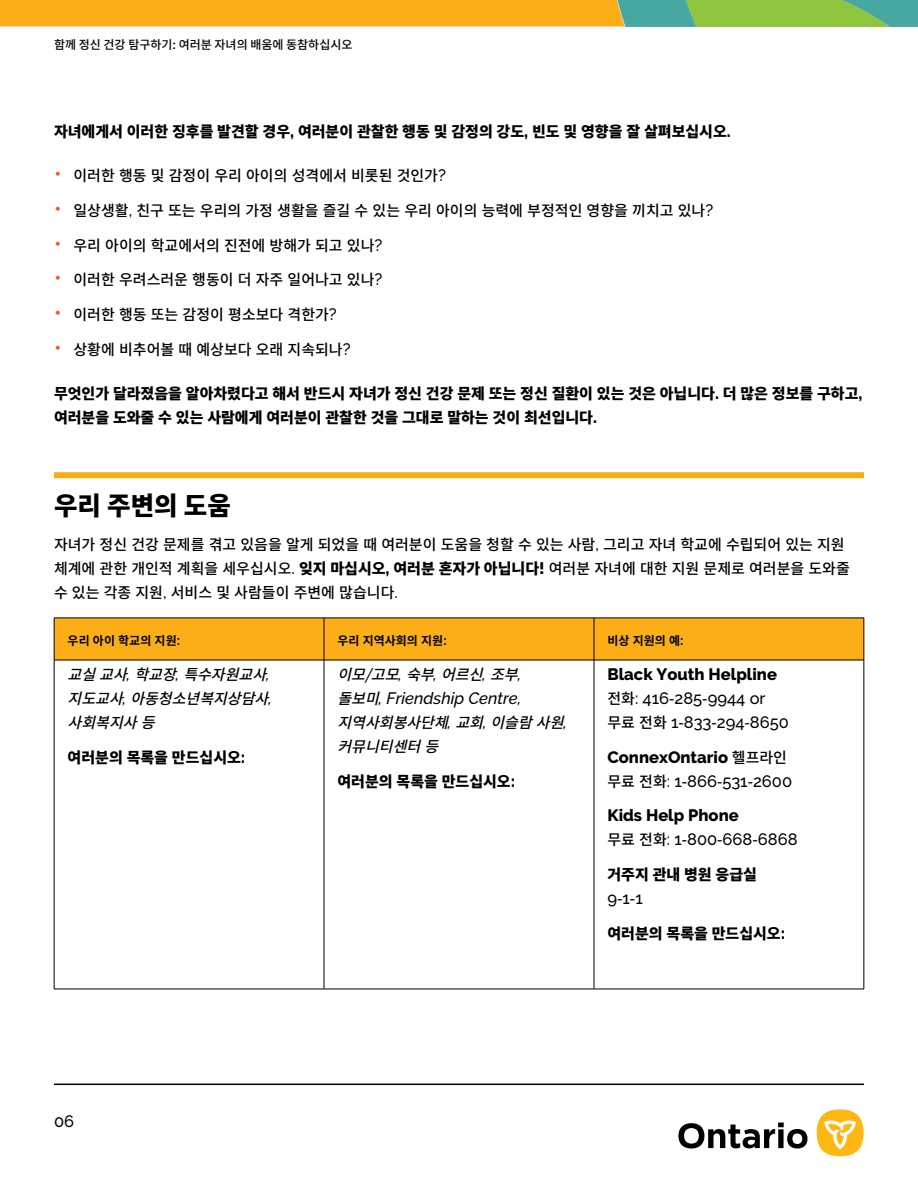
<style>
.page{position:relative;width:918px;height:1188px;background:#fff}
.page>*{position:absolute;margin:0;border:0;box-sizing:border-box;transform-origin:0 0}
.t1{font:900 25.5px "Noto Sans KR";color:#000}
.t2{font:500 16.5px "Raleway";color:#000}
.t3{font:800 16.5px "Raleway";color:#000}
.t4{font:italic 500 16.5px "Raleway";color:#000}
.t5{font:500 15px/24px "Noto Sans KR";color:#000}
.t6{font:900 15px/24px "Noto Sans KR";color:#000}
.t7{font:italic 500 15px/24px "Noto Sans KR";color:#000}
.t8{font:700 12px "Noto Sans KR";color:#000}
.t9{font:500 12px "Noto Sans KR";color:#000}
.s1{font-family:"Raleway";font-weight:800;font-size:16.5px}
.s2{font-family:"Raleway";font-size:21px;color:#f05a21}
.s3{font-family:"Raleway";font-size:16.5px}
.s4{font-weight:900}
.s5{font-family:"Raleway";font-size:13.5px}
.s6{font-family:"Noto Sans KR";font-size:15px}
.s7{font-family:"Noto Sans KR";font-weight:500;font-size:15px}
</style>
<div class="page">
<svg style="left:0;top:0;width:918px;height:27px;background:#cfb233"></svg>
<svg style="left:817px;top:1109px;width:47px;height:47px"></svg>
<svg style="left:678px;top:1123px;width:129px;height:26px"></svg>
<hr style="left:54px;top:1084px;width:810px;height:1px;background:#000">
<div style="left:54px;top:472px;width:810px;height:6px;background:#fcae16"></div>
<div style="left:55px;top:619px;width:809px;height:41px;background:#fcae16"></div>
<hr style="left:54px;top:618px;width:270px;height:1px;background:#000">
<hr style="left:54px;top:618px;width:1px;height:42px;background:#000">
<hr style="left:324px;top:618px;width:270px;height:1px;background:#000">
<hr style="left:324px;top:618px;width:1px;height:42px;background:#000">
<hr style="left:594px;top:618px;width:270px;height:1px;background:#000">
<hr style="left:594px;top:618px;width:1px;height:42px;background:#000">
<hr style="left:864px;top:618px;width:1px;height:42px;background:#000">
<hr style="left:54px;top:660px;width:270px;height:1px;background:#000">
<hr style="left:54px;top:660px;width:1px;height:153px;background:#000">
<hr style="left:324px;top:660px;width:270px;height:1px;background:#000">
<hr style="left:324px;top:660px;width:1px;height:153px;background:#000">
<hr style="left:594px;top:660px;width:270px;height:1px;background:#000">
<hr style="left:594px;top:660px;width:1px;height:153px;background:#000">
<hr style="left:864px;top:660px;width:1px;height:153px;background:#000">
<hr style="left:54px;top:813px;width:1px;height:133px;background:#000">
<hr style="left:324px;top:813px;width:1px;height:133px;background:#000">
<hr style="left:594px;top:813px;width:1px;height:133px;background:#000">
<hr style="left:864px;top:813px;width:1px;height:133px;background:#000">
<hr style="left:54px;top:946px;width:1px;height:43px;background:#000">
<hr style="left:324px;top:946px;width:1px;height:43px;background:#000">
<hr style="left:594px;top:946px;width:1px;height:43px;background:#000">
<hr style="left:864px;top:946px;width:1px;height:43px;background:#000">
<hr style="left:54px;top:989px;width:270px;height:1px;background:#000">
<hr style="left:324px;top:989px;width:270px;height:1px;background:#000">
<hr style="left:594px;top:989px;width:270px;height:1px;background:#000">
<p class="t9" style="left:54px;top:38px;width:300px">함께 정신 건강 탐구하기: 여러분 자녀의 배움에 동참하십시오</p>
<p class="t6" style="left:54px;top:120px;width:678px">자녀에게서 이러한 징후를 발견할 경우<span class="s1">,</span> 여러분이 관찰한 행동 및 감정의 강도<span class="s1">,</span> 빈도 및 영향을 잘 살펴보십시오<span class="s1">.</span></p>
<p class="t5" style="left:54px;top:164px;width:394px"><span class="s2">•</span> 이러한 행동 및 감정이 우리 아이의 성격에서 비롯된 것인가<span class="s3">?</span></p>
<p class="t5" style="left:54px;top:199px;width:661px"><span class="s2">•</span> 일상생활<span class="s3">,</span> 친구 또는 우리의 가정 생활을 즐길 수 있는 우리 아이의 능력에 부정적인 영향을 끼치고 있나<span class="s3">?</span></p>
<p class="t5" style="left:54px;top:233px;width:330px"><span class="s2">•</span> 우리 아이의 학교에서의 진전에 방해가 되고 있나<span class="s3">?</span></p>
<p class="t5" style="left:54px;top:268px;width:330px"><span class="s2">•</span> 이러한 우려스러운 행동이 더 자주 일어나고 있나<span class="s3">?</span></p>
<p class="t5" style="left:54px;top:303px;width:284px"><span class="s2">•</span> 이러한 행동 또는 감정이 평소보다 격한가<span class="s3">?</span></p>
<p class="t5" style="left:54px;top:338px;width:298px"><span class="s2">•</span> 상황에 비추어볼 때 예상보다 오래 지속되나<span class="s3">?</span></p>
<p class="t6" style="left:54px;top:382px;width:810px">무엇인가 달라졌음을 알아차렸다고 해서 반드시 자녀가 정신 건강 문제 또는 정신 질환이 있는 것은 아닙니다<span class="s1">.</span> 더 많은 정보를 구하고<span class="s1">, </span>여러분을 도와줄 수 있는 사람에게 여러분이 관찰한 것을 그대로 말하는 것이 최선입니다<span class="s1">.</span></p>
<h2 class="t1" style="left:54px;top:492px;width:178px">우리 주변의 도움</h2>
<p class="t5" style="left:54px;top:533px;width:797px">자녀가 정신 건강 문제를 겪고 있음을 알게 되었을 때 여러분이 도움을 청할 수 있는 사람<span class="s3">,</span> 그리고 자녀 학교에 수립되어 있는 지원 체계에 관한 개인적 계획을 세우십시오<span class="s3">.</span> <span class="s4">잊지 마십시오</span><span class="s1">,</span> <span class="s4">여러분 혼자가 아닙니다</span><span class="s1">!</span> 여러분 자녀에 대한 지원 문제로 여러분을 도와줄 수 있는 각종 지원<span class="s3">,</span> 서비스 및 사람들이 주변에 많습니다<span class="s3">.</span></p>
<p class="t8" style="left:68px;top:634px;width:114px">우리 아이 학교의 지원<span class="s5">:</span></p>
<p class="t8" style="left:338px;top:634px;width:111px">우리 지역사회의 지원<span class="s5">:</span></p>
<p class="t8" style="left:608px;top:634px;width:78px">비상 지원의 예<span class="s5">:</span></p>
<p class="t7" style="left:68px;top:663px;width:212px">교실 교사<span class="s3">,</span> 학교장<span class="s3">,</span> 특수자원교사<span class="s3">, </span>지도교사<span class="s3">,</span> 아동청소년복지상담사<span class="s3">, </span>사회복지사 등</p>
<p class="t6" style="left:68px;top:745px;width:179px">여러분의 목록을 만드십시오<span class="s1">:</span></p>
<p class="t7" style="left:338px;top:663px;width:192px">이모/고모<span class="s3">,</span> 숙부<span class="s3">,</span> 어르신<span class="s3">,</span> 조부<span class="s3">,</span></p>
<p class="t4" style="left:338px;top:689px;width:185px"><span class="s6">돌보미</span>, Friendship Centre,</p>
<p class="t7" style="left:338px;top:711px;width:237px">지역사회봉사단체<span class="s3">,</span> 교회<span class="s3">,</span> 이슬람 사원<span class="s3">, </span>커뮤니티센터 등</p>
<p class="t6" style="left:338px;top:769px;width:179px">여러분의 목록을 만드십시오<span class="s1">:</span></p>
<p class="t3" style="left:608px;top:665px;width:171px">Black Youth Helpline</p>
<p class="t2" style="left:608px;top:689px;width:160px"><span class="s6">전화</span>: 416<span class="s6">‑</span>285<span class="s6">‑</span>9944 or</p>
<p class="t2" style="left:608px;top:713px;width:183px"><span class="s6">무료 전화</span> 1<span class="s6">‑</span>833<span class="s6">‑</span>294<span class="s6">‑</span>8650</p>
<p class="t3" style="left:608px;top:747px;width:181px">ConnexOntario <span class="s7">헬프라인</span></p>
<p class="t2" style="left:608px;top:771px;width:186px"><span class="s6">무료 전화</span>: 1<span class="s6">‑</span>866<span class="s6">‑</span>531<span class="s6">‑</span>2600</p>
<p class="t3" style="left:608px;top:806px;width:133px">Kids Help Phone</p>
<p class="t2" style="left:608px;top:830px;width:192px"><span class="s6">무료 전화</span>: 1<span class="s6">‑</span>800<span class="s6">‑</span>668<span class="s6">‑</span>6868</p>
<p class="t6" style="left:608px;top:863px;width:151px">거주지 관내 병원 응급실</p>
<p class="t2" style="left:608px;top:889px;width:37px">9<span class="s6">‑</span>1<span class="s6">‑</span>1</p>
<p class="t6" style="left:608px;top:922px;width:179px">여러분의 목록을 만드십시오<span class="s1">:</span></p>
<p class="t2" style="left:54px;top:1112px;width:22px">06</p>
</div>
